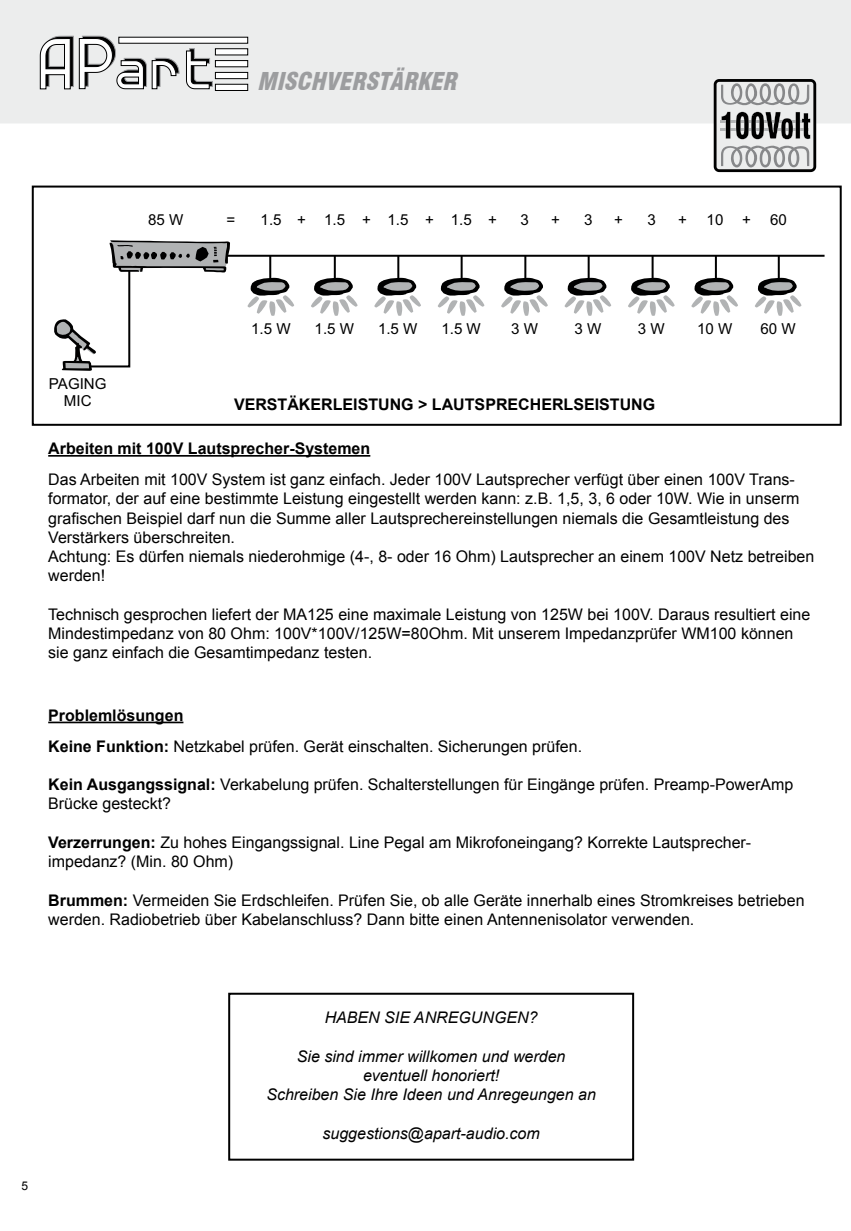
<style>
.page{position:relative;width:851px;height:1231px;background:#fff}
.page>*{position:absolute;margin:0;border:0;box-sizing:border-box;transform-origin:0 0}
.t1{font:italic 900 condensed 24px "Swiss 721 BT";color:#9c9d9f}
.t2{font:16px/19.2px "Arial";color:#000}
.t3{font:italic 16px/19.2px "Arial";color:#000;text-align:center}
.t4{font:700 16px "Arial";color:#000}
.t5{font:15.2px/16.8px "Arial";color:#000;text-align:center}
.t6{font:12px "Arial";color:#000}
.s1{font-weight:700}
</style>
<div class="page">
<div style="left:0;top:0;width:850px;height:123px;background:#eceded"></div>
<svg style="left:40px;top:36px;width:139px;height:53px"></svg>
<svg style="left:186px;top:48px;width:27px;height:41px"></svg>
<div style="left:119px;top:37px;width:129px;height:6px;background:#fff"></div>
<div style="left:215px;top:49px;width:33px;height:6px;background:#fff"></div>
<div style="left:215px;top:48px;width:33px;height:7px;border:1px solid #000"></div>
<div style="left:215px;top:84px;width:33px;height:6px;background:#fff"></div>
<div style="left:215px;top:84px;width:33px;height:7px;border:1px solid #000"></div>
<div style="left:215px;top:61px;width:33px;height:6px;background:#fff"></div>
<div style="left:215px;top:60px;width:33px;height:7px;border:1px solid #000"></div>
<div style="left:215px;top:72px;width:33px;height:7px;background:#fff"></div>
<div style="left:215px;top:72px;width:33px;height:7px;border:1px solid #000"></div>
<svg style="left:713px;top:79px;width:103px;height:93px;background:#a2a3a3"></svg>
<svg style="left:247px;top:278px;width:47px;height:38px"></svg>
<svg style="left:311px;top:278px;width:47px;height:38px"></svg>
<svg style="left:374px;top:278px;width:47px;height:38px"></svg>
<svg style="left:438px;top:278px;width:46px;height:38px"></svg>
<svg style="left:501px;top:278px;width:47px;height:38px"></svg>
<svg style="left:564px;top:278px;width:47px;height:38px"></svg>
<svg style="left:628px;top:278px;width:47px;height:38px"></svg>
<svg style="left:691px;top:278px;width:47px;height:38px"></svg>
<svg style="left:755px;top:278px;width:46px;height:38px"></svg>
<hr style="left:214px;top:255px;width:610px;height:2px;background:#000">
<hr style="left:269px;top:256px;width:2px;height:23px;background:#000">
<hr style="left:334px;top:256px;width:2px;height:23px;background:#000">
<hr style="left:397px;top:256px;width:2px;height:23px;background:#000">
<hr style="left:460px;top:256px;width:2px;height:23px;background:#000">
<hr style="left:524px;top:256px;width:2px;height:23px;background:#000">
<hr style="left:587px;top:256px;width:2px;height:23px;background:#000">
<hr style="left:651px;top:256px;width:2px;height:23px;background:#000">
<hr style="left:714px;top:256px;width:2px;height:23px;background:#000">
<hr style="left:777px;top:256px;width:2px;height:23px;background:#000">
<svg style="left:54px;top:240px;width:176px;height:131px"></svg>
<div style="left:32px;top:185px;width:809px;height:241px;border:2px solid #000"></div>
<hr style="left:48px;top:455px;width:322px;height:1px;background:#000">
<hr style="left:48px;top:721px;width:135px;height:2px;background:#000">
<div style="left:228px;top:992px;width:406px;height:168px;border:2px solid #000"></div>
<h1 class="t1" style="left:257px;top:67px;width:207px">MISCHVERSTÄRKER</h1>
<p class="t5" style="left:148px;top:212px;width:37px">85 W</p>
<p class="t5" style="left:226px;top:212px;width:10px">=</p>
<p class="t5" style="left:260px;top:212px;width:23px">1.5</p>
<p class="t5" style="left:324px;top:212px;width:23px">1.5</p>
<p class="t5" style="left:387px;top:212px;width:23px">1.5</p>
<p class="t5" style="left:451px;top:212px;width:23px">1.5</p>
<p class="t5" style="left:520px;top:212px;width:10px">3</p>
<p class="t5" style="left:584px;top:212px;width:10px">3</p>
<p class="t5" style="left:647px;top:212px;width:10px">3</p>
<p class="t5" style="left:706px;top:212px;width:18px">10</p>
<p class="t5" style="left:770px;top:212px;width:18px">60</p>
<p class="t5" style="left:297px;top:212px;width:10px">+</p>
<p class="t5" style="left:362px;top:212px;width:10px">+</p>
<p class="t5" style="left:425px;top:212px;width:10px">+</p>
<p class="t5" style="left:488px;top:212px;width:10px">+</p>
<p class="t5" style="left:551px;top:212px;width:10px">+</p>
<p class="t5" style="left:614px;top:212px;width:10px">+</p>
<p class="t5" style="left:678px;top:212px;width:10px">+</p>
<p class="t5" style="left:742px;top:212px;width:10px">+</p>
<p class="t5" style="left:49px;top:377px;width:59px">PAGING<br>MIC</p>
<p class="t5" style="left:251px;top:321px;width:41px">1.5 W</p>
<p class="t5" style="left:314px;top:321px;width:41px">1.5 W</p>
<p class="t5" style="left:378px;top:321px;width:41px">1.5 W</p>
<p class="t5" style="left:441px;top:321px;width:41px">1.5 W</p>
<p class="t5" style="left:511px;top:321px;width:28px">3 W</p>
<p class="t5" style="left:574px;top:321px;width:28px">3 W</p>
<p class="t5" style="left:637px;top:321px;width:28px">3 W</p>
<p class="t5" style="left:697px;top:321px;width:37px">10 W</p>
<p class="t5" style="left:760px;top:321px;width:37px">60 W</p>
<p class="t4" style="left:234px;top:394px;width:22px">Verst</p>
<p class="t4" style="left:287px;top:394px;width:23px">äkerleistung</p>
<p class="t4" style="left:418px;top:394px;width:36px">&gt; Lautsprecherlseistung</p>
<p class="t4" style="left:48px;top:438px;width:323px">Arbeiten mit 100V Lautsprecher-Systemen</p>
<p class="t2" style="left:48px;top:470px;width:767px">Das Arbeiten mit 100V System ist ganz einfach. Jeder 100V Lautsprecher verfügt über einen 100V Trans&shy;formator, der auf eine bestimmte Leistung eingestellt werden kann: z.B. 1,5, 3, 6 oder 10W. Wie in unserm grafischen Beispiel darf nun die Summe aller Lautsprechereinstellungen niemals die Gesamtleistung des Verstärkers überschreiten.<br>Achtung: Es dürfen niemals niederohmige (4-, 8- oder 16 Ohm) Lautsprecher an einem 100V Netz betreiben werden!</p>
<p class="t2" style="left:48px;top:604px;width:763px">Technisch gesprochen liefert der MA125 eine maximale Leistung von 125W bei 100V. Daraus resultiert eine<br>Mindestimpedanz von 80 Ohm: 100V*100V/125W=80Ohm. Mit unserem Impedanzprüfer WM100 können sie ganz einfach die Gesamtimpedanz testen.</p>
<p class="t2" style="left:48px;top:699px;width:535px;line-height:31px"><span class="s1">Problemlösungen<br>Keine Funktion:</span> Netzkabel prüfen. Gerät einschalten. Sicherungen prüfen.</p>
<p class="t2" style="left:48px;top:775px;width:746px"><span class="s1">Kein Ausgangssignal:</span> Verkabelung prüfen. Schalterstellungen für Eingänge prüfen. Preamp-PowerAmp<br>Brücke gesteckt?</p>
<p class="t2" style="left:48px;top:832px;width:704px"><span class="s1">Verzerrungen:</span> Zu hohes Eingangssignal. Line Pegal am Mikrofoneingang? Korrekte Lautsprecher&shy;impedanz? (Min. 80 Ohm)</p>
<p class="t2" style="left:48px;top:890px;width:757px"><span class="s1">Brummen:</span> Vermeiden Sie Erdschleifen. Prüfen Sie, ob alle Geräte innerhalb eines Stromkreises betrieben werden. Radiobetrieb über Kabelanschluss? Dann bitte einen Antennenisolator verwenden.</p>
<p class="t6" style="left:21px;top:1177px;width:8px">5</p>
<p class="t3" style="left:324px;top:1008px;width:214px">Haben Sie Anregungen?</p>
<p class="t3" style="left:266px;top:1046px;width:331px">Sie sind immer willkomen und werden eventuell honoriert!<br>Schreiben Sie Ihre Ideen und Anregeungen an</p>
<p class="t3" style="left:322px;top:1123px;width:219px">suggestions@apart-audio.com</p>
</div>
